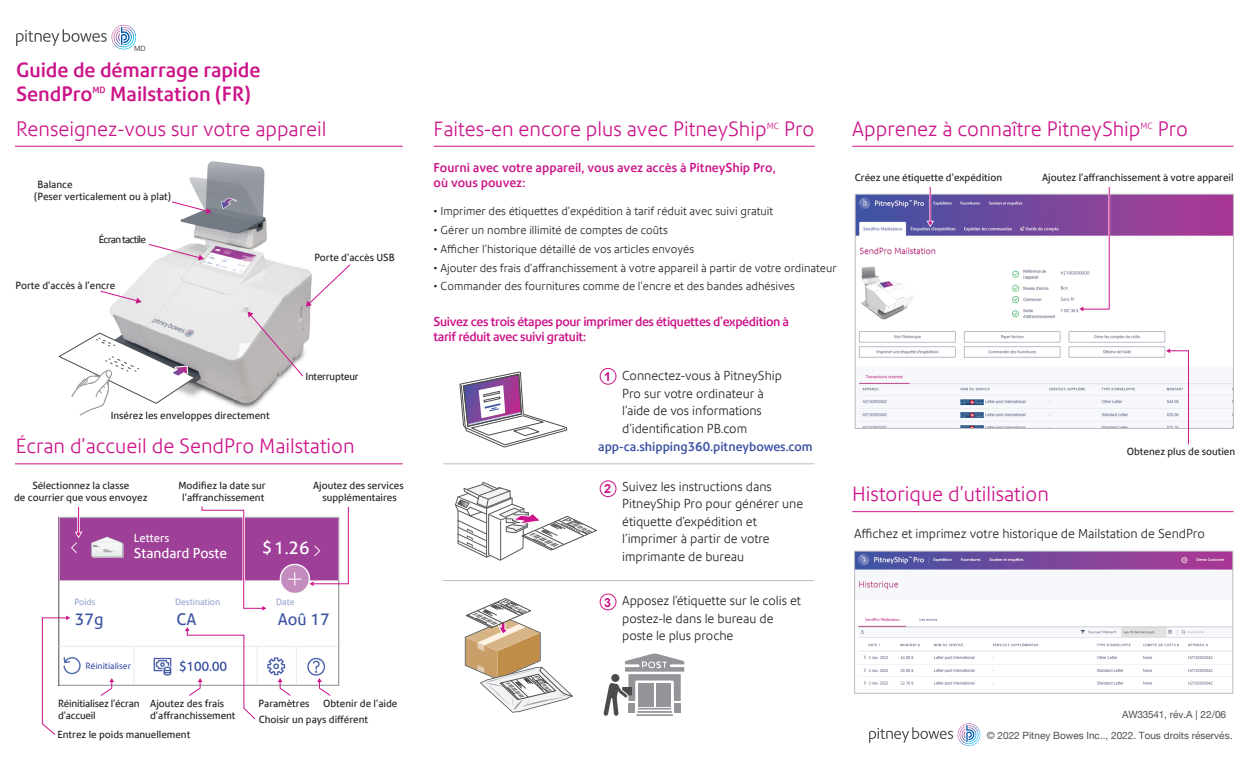
<style>
.page{position:relative;width:1260px;height:765px;background:#fff}
.page>*{position:absolute;margin:0;border:0;box-sizing:border-box;transform-origin:0 0}
.t1{font:300 20px "Precision Sans";color:#cc1388}
.t2{font:500 20px/24px "Precision Sans";color:#cc1388}
.t3{font:17.5px "Precision Sans";color:#fff}
.t4{font:16.25px "Precision Sans";color:#3c53a3}
.t5{font:13.75px "Precision Sans";color:#fff}
.t6{font:300 12.5px/17.5px "Precision Sans";color:#231f20}
.t7{font:500 12.5px/15px "Precision Sans";letter-spacing:-.03em;color:#cc1388}
.t8{font:500 12.5px/15px "Precision Sans";color:#cc1388}
.t9{font:500 12.5px "Precision Sans";color:#3c53a3}
.t10{font:700 12.5px "Arial";color:#cc1388}
.t11{font:300 11.25px "Precision Sans";color:#231f20}
.t12{font:11.25px "Precision Sans";color:#fff}
.t13{font:10px/12px "Precision Sans";color:#231f20}
.t14{font:10px/20.5px "Helvetica Neue";color:#4d4e4d}
.t15{font:10px/12px "Precision Sans";letter-spacing:-.02em;color:#231f20}
.t16{font:10px "Precision Sans";letter-spacing:-.07em;color:#231f20}
.t17{font:8.75px "Precision Sans";color:#98a5d0}
.t18{font:8.75px "Precision Sans";color:#3c53a3}
.t19{font:300 8.75px "Precision Sans";color:#cc1388}
.t20{font:500 8.75px "Precision Sans";color:#cc1388}
.t21{font:7.25px "Helvetica Neue";color:#4d4e4d}
</style>
<div class="page">
<img style="left:857px;top:196px;width:375px;height:231px">
<img style="left:856px;top:553px;width:375px;height:137px">
<div style="left:855px;top:194px;width:379px;height:235px;border:1px solid #bcbdc0"></div>
<svg style="left:869px;top:723px;width:111px;height:23px"></svg>
<img style="left:61px;top:519px;width:276px;height:165px">
<div style="left:59px;top:517px;width:280px;height:169px;border:1px solid #bcbdc0"></div>
<div style="left:130px;top:531px;width:58px;height:14px;background:#9e4097"></div>
<div style="left:124px;top:595px;width:55px;height:33px;background:#fff"></div>
<div style="left:131px;top:530px;width:54px;height:33px;background:#9e4097"></div>
<div style="left:187px;top:596px;width:126px;height:35px;background:#fff"></div>
<div style="left:272px;top:538px;width:36px;height:21px;background:#9e4097"></div>
<div style="left:74px;top:597px;width:44px;height:35px;background:#fff"></div>
<div style="left:83px;top:656px;width:44px;height:21px;background:#fff"></div>
<img style="left:109px;top:161px;width:175px;height:248px">
<hr style="left:434px;top:146px;width:381px;height:1px;background:#cc1388">
<hr style="left:852px;top:511px;width:381px;height:1px;background:#cc1388">
<hr style="left:15px;top:464px;width:388px;height:1px;background:#cc1388">
<hr style="left:852px;top:146px;width:381px;height:1px;background:#cc1388">
<div style="left:600px;top:368px;width:16px;height:17px;border:1px solid #cc1388;border-radius:50%"></div>
<div style="left:600px;top:481px;width:16px;height:16px;border:1px solid #cc1388;border-radius:50%"></div>
<div style="left:600px;top:594px;width:16px;height:16px;border:1px solid #cc1388;border-radius:50%"></div>
<svg style="left:459px;top:371px;width:109px;height:77px"></svg>
<div style="left:854px;top:551px;width:379px;height:143px;border:1px solid #bcbdc0"></div>
<hr style="left:443px;top:463px;width:371px;height:1px;background:#bcbdc0">
<hr style="left:443px;top:580px;width:371px;height:1px;background:#bcbdc0">
<hr style="left:15px;top:146px;width:388px;height:1px;background:#cc1388">
<svg style="left:148px;top:244px;width:56px;height:17px"></svg>
<svg style="left:100px;top:290px;width:42px;height:14px"></svg>
<svg style="left:171px;top:201px;width:41px;height:13px"></svg>
<svg style="left:100px;top:678px;width:14px;height:18px"></svg>
<svg style="left:278px;top:678px;width:14px;height:18px"></svg>
<svg style="left:317px;top:678px;width:15px;height:18px"></svg>
<svg style="left:75px;top:507px;width:7px;height:31px"></svg>
<svg style="left:310px;top:507px;width:39px;height:79px"></svg>
<svg style="left:41px;top:616px;width:29px;height:119px"></svg>
<svg style="left:185px;top:627px;width:71px;height:92px"></svg>
<svg style="left:16px;top:25px;width:120px;height:25px"></svg>
<svg style="left:248px;top:264px;width:103px;height:113px"></svg>
<svg style="left:221px;top:198px;width:16px;height:11px"></svg>
<svg style="left:58px;top:332px;width:138px;height:84px"></svg>
<svg style="left:464px;top:598px;width:109px;height:115px"></svg>
<svg style="left:455px;top:482px;width:142px;height:79px"></svg>
<svg style="left:603px;top:653px;width:81px;height:63px"></svg>
<svg style="left:1166px;top:349px;width:23px;height:96px"></svg>
<svg style="left:1079px;top:187px;width:32px;height:124px"></svg>
<hr style="left:929px;top:187px;width:2px;height:35px;background:#fff">
<svg style="left:927px;top:221px;width:7px;height:6px"></svg>
<hr style="left:930px;top:187px;width:1px;height:35px;background:#cc1388">
<svg style="left:201px;top:506px;width:65px;height:105px"></svg>
<p class="t21" style="left:134px;top:43px;width:13px">MD</p>
<h1 class="t2" style="left:16px;top:58px;width:246px">Guide de démarrage rapide<br>SendPro</h1>
<p class="t20" style="left:92px;top:85px;width:15px">MD</p>
<h1 class="t2" style="left:110px;top:82px;width:142px">Mailstation (FR)</h1>
<h1 class="t1" style="left:16px;top:117px;width:312px">Renseignez-vous sur votre appareil</h1>
<p class="t13" style="left:34px;top:178px;width:138px;text-indent:3px">Balance<br>(Peser verticalement ou à plat)</p>
<p class="t16" style="left:99px;top:234px;width:48px">Écran tactile</p>
<p class="t13" style="left:15px;top:279px;width:101px">Porte d’accès à l’encre</p>
<p class="t13" style="left:111px;top:409px;width:160px">Insérez les enveloppes directement</p>
<p class="t13" style="left:314px;top:251px;width:82px">Porte d’accès USB</p>
<p class="t15" style="left:305px;top:371px;width:55px">Interrupteur</p>
<h1 class="t1" style="left:16px;top:434px;width:340px">Écran d’accueil de SendPro Mailstation</h1>
<p class="t13" style="left:14px;top:480px;width:135px;text-align:center">Sélectionnez la classe<br>de courrier que vous envoyez</p>
<p class="t13" style="left:178px;top:480px;width:89px;text-align:center">Modifiez la date sur l’affranchissement</p>
<p class="t13" style="left:313px;top:480px;width:92px;text-align:center">Ajoutez des services supplémentaires</p>
<p class="t12" style="left:134px;top:532px;width:37px">Letters</p>
<h3 class="t5" style="left:134px;top:545px;width:94px">Standard Poste</h3>
<h2 class="t3" style="left:274px;top:538px;width:37px">1.26</h2>
<p class="t17" style="left:75px;top:597px;width:22px">Poids</p>
<p class="t17" style="left:175px;top:597px;width:47px">Destination</p>
<h3 class="t4" style="left:75px;top:610px;width:30px">37g</h3>
<h3 class="t4" style="left:177px;top:610px;width:22px">CA</h3>
<p class="t18" style="left:86px;top:661px;width:47px">Réinitialiser</p>
<p class="t15" style="left:58px;top:697px;width:83px">Réinitialisez l’écran d’accueil</p>
<p class="t13" style="left:150px;top:697px;width:87px">Ajoutez des frais d'affranchissement</p>
<p class="t13" style="left:57px;top:729px;width:134px">Entrez le poids manuellement</p>
<p class="t17" style="left:276px;top:597px;width:20px">Date</p>
<h3 class="t4" style="left:278px;top:610px;width:54px">Aoû 17</h3>
<p class="t13" style="left:259px;top:696px;width:140px;line-height:15.8px;text-indent:64px">Obtenir de l'aide<br>Choisir un pays différent</p>
<p class="t13" style="left:259px;top:697px;width:53px">Paramètres</p>
<h1 class="t1" style="left:434px;top:117px;width:335px">Faites-en encore plus avec PitneyShip</h1>
<p class="t19" style="left:767px;top:120px;width:14px">MC</p>
<h1 class="t1" style="left:784px;top:117px;width:32px">Pro</h1>
<p class="t8" style="left:434px;top:160px;width:344px">Fourni avec votre appareil, vous avez accès à PitneyShip Pro, où vous pouvez:</p>
<p class="t11" style="left:434px;top:205px;width:341px">• Imprimer des étiquettes d’expédition à tarif réduit avec suivi gratuit</p>
<p class="t11" style="left:434px;top:223px;width:236px">• Gérer un nombre illimité de comptes de coûts</p>
<p class="t11" style="left:434px;top:242px;width:262px">• Afficher l’historique détaillé de vos articles envoyés</p>
<p class="t11" style="left:434px;top:261px;width:404px">• Ajouter des frais d’affranchissement à votre appareil à partir de votre ordinateur</p>
<p class="t11" style="left:434px;top:280px;width:363px">• Commander des fournitures comme de l’encre et des bandes adhésives</p>
<p class="t7" style="left:434px;top:315px;width:357px">Suivez ces trois étapes pour imprimer des étiquettes d’expédition à tarif réduit avec suivi gratuit:</p>
<p class="t10" style="left:604px;top:368px;width:8px">1</p>
<p class="t6" style="left:622px;top:367px;width:161px">Connectez-vous à PitneyShip<br>Pro sur votre ordinateur à l’aide de vos informations d’identification PB.com</p>
<p class="t9" style="left:598px;top:439px;width:216px">app-ca.shipping360.pitneybowes.com</p>
<p class="t10" style="left:604px;top:481px;width:8px">2</p>
<p class="t10" style="left:604px;top:594px;width:8px">3</p>
<p class="t6" style="left:622px;top:478px;width:182px">Suivez les instructions dans<br>PitneyShip Pro pour générer une étiquette d’expédition et l’imprimer à partir de votre imprimante de bureau</p>
<p class="t6" style="left:622px;top:592px;width:180px">Apposez l’étiquette sur le colis et postez-le dans le bureau de poste le plus proche</p>
<h1 class="t1" style="left:852px;top:117px;width:290px">Apprenez à connaître PitneyShip</h1>
<p class="t19" style="left:1140px;top:120px;width:14px">MC</p>
<h1 class="t1" style="left:1158px;top:117px;width:32px">Pro</h1>
<p class="t13" style="left:855px;top:171px;width:149px">Créez une étiquette d’expédition</p>
<p class="t13" style="left:1042px;top:171px;width:193px">Ajoutez l’affranchissement à votre appareil</p>
<h1 class="t1" style="left:852px;top:482px;width:198px">Historique d’utilisation</h1>
<p class="t13" style="left:1127px;top:445px;width:110px">Obtenez plus de soutien</p>
<p class="t6" style="left:854px;top:525px;width:352px">Affichez et imprimez votre historique de Mailstation de SendPro</p>
<p class="t14" style="left:987px;top:705px;width:247px;text-indent:135px">AW33541, rév.A | 22/06 © 2022 Pitney Bowes Inc.., 2022. Tous droits réservés.</p>
</div>
